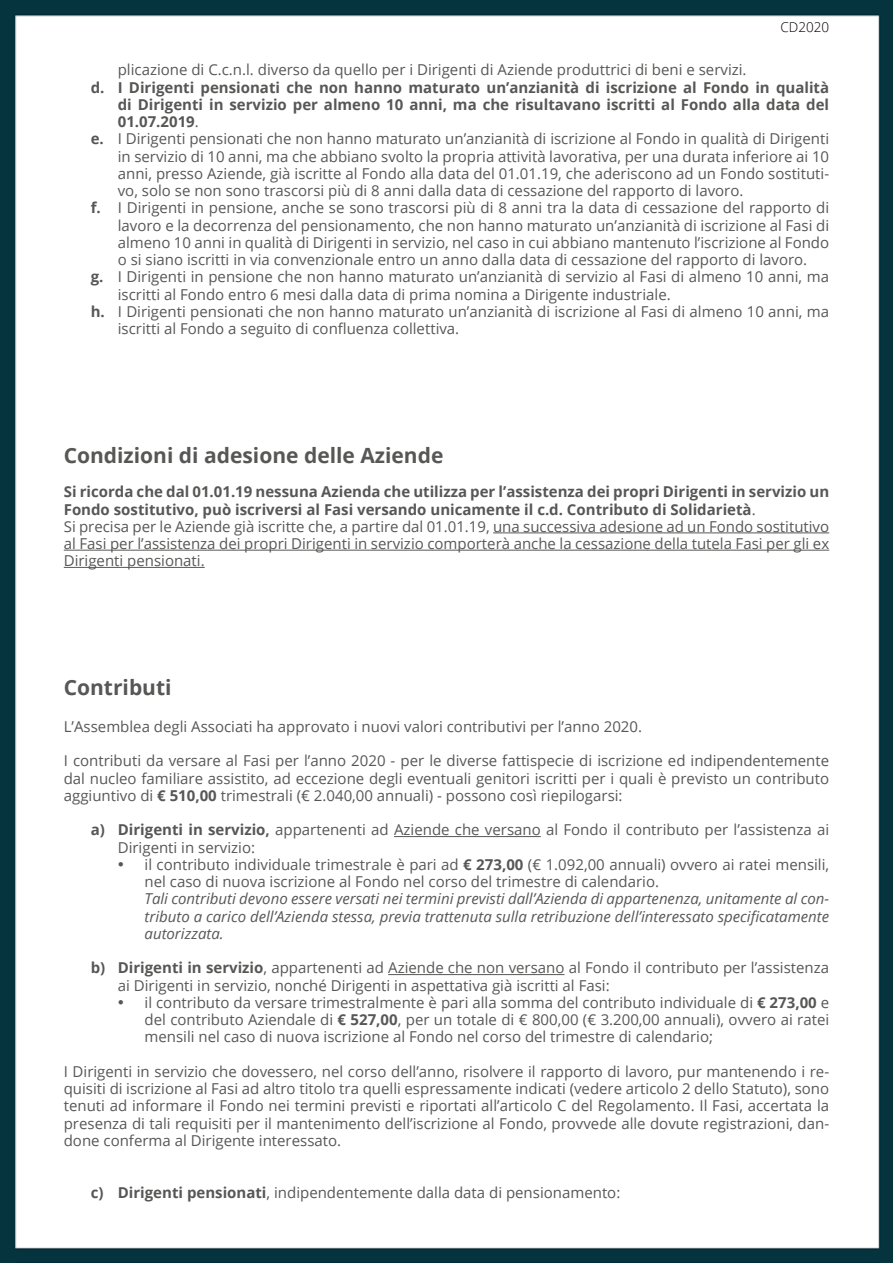
<style>
.page{position:relative;width:893px;height:1263px;background:#fff}
.page>*{position:absolute;margin:0;border:0;box-sizing:border-box;transform-origin:0 0}
.t1{font:700 21px "Open Sans";color:#575756}
.t2{font:15px/17.2px "Open Sans";color:#575756}
.t3{font:italic 15px/17.2px "Open Sans";color:#575756;text-align:justify}
.t4{font:700 15px "Open Sans";color:#575756}
.t5{font:300 13.5px "Open Sans";color:#000}
.s1{font-weight:400}
.s2{font-weight:700}
</style>
<div class="page">
<img style="left:0;top:0;width:893px;height:1263px">
<div style="left:205px;top:311px;width:538px;height:920px;background:#fff"></div>
<hr style="left:493px;top:532px;width:336px;height:1px;background:#575756">
<hr style="left:64px;top:550px;width:765px;height:1px;background:#575756">
<hr style="left:64px;top:567px;width:141px;height:1px;background:#575756">
<hr style="left:394px;top:836px;width:147px;height:1px;background:#575756">
<hr style="left:388px;top:974px;width:176px;height:1px;background:#575756">
<p class="t5" style="left:780px;top:17px;width:50px">CD2020</p>
<p class="t2" style="left:118px;top:61px;width:630px">plicazione di C.c.n.l. diverso da quello per i Dirigenti di Aziende produttrici di beni e servizi.</p>
<p class="t4" style="left:91px;top:76px;width:740px">d. I Dirigenti pensionati che non hanno maturato un’anzianità di iscrizione al Fondo in qualità</p>
<p class="t4" style="left:118px;top:94px;width:713px">di Dirigenti in servizio per almeno 10 anni, ma che risultavano iscritti al Fondo alla data del</p>
<p class="t4" style="left:118px;top:111px;width:83px">01.07.2019<span class="s1">.</span></p>
<p class="t2" style="left:91px;top:130px;width:740px"><span class="s2">e.</span> I Dirigenti pensionati che non hanno maturato un’anzianità di iscrizione al Fondo in qualità di Dirigenti</p>
<p class="t2" style="left:118px;top:147px;width:713px">in servizio di 10 anni, ma che abbiano svolto la propria attività lavorativa, per una durata inferiore ai 10</p>
<p class="t2" style="left:118px;top:164px;width:713px">anni, presso Aziende, già iscritte al Fondo alla data del 01.01.19, che aderiscono ad un Fondo sostituti-</p>
<p class="t2" style="left:118px;top:182px;width:627px">vo, solo se non sono trascorsi più di 8 anni dalla data di cessazione del rapporto di lavoro.</p>
<p class="t2" style="left:91px;top:199px;width:740px"><span class="s2">f.</span> I Dirigenti in pensione, anche se sono trascorsi più di 8 anni tra la data di cessazione del rapporto di</p>
<p class="t2" style="left:118px;top:216px;width:713px">lavoro e la decorrenza del pensionamento, che non hanno maturato un’anzianità di iscrizione al Fasi di</p>
<p class="t2" style="left:118px;top:233px;width:713px">almeno 10 anni in qualità di Dirigenti in servizio, nel caso in cui abbiano mantenuto l’iscrizione al Fondo</p>
<p class="t2" style="left:118px;top:251px;width:691px">o si siano iscritti in via convenzionale entro un anno dalla data di cessazione del rapporto di lavoro.</p>
<p class="t2" style="left:91px;top:268px;width:740px"><span class="s2">g.</span> I Dirigenti in pensione che non hanno maturato un’anzianità di servizio al Fasi di almeno 10 anni, ma</p>
<p class="t2" style="left:118px;top:285px;width:554px">iscritti al Fondo entro 6 mesi dalla data di prima nomina a Dirigente industriale.</p>
<p class="t2" style="left:91px;top:302px;width:740px"><span class="s2">h.</span> I Dirigenti pensionati che non hanno maturato un’anzianità di iscrizione al Fasi di almeno 10 anni, ma</p>
<p class="t2" style="left:118px;top:320px;width:343px">iscritti al Fondo a seguito di confluenza collettiva.</p>
<h1 class="t1" style="left:64px;top:440px;width:381px">Condizioni di adesione delle Aziende</h1>
<p class="t2" style="left:64px;top:483px;width:767px"><span class="s2">Si ricorda che dal 01.01.19 nessuna Azienda che utilizza per l’assistenza dei propri Dirigenti in servizio un Fondo sostitutivo, può iscriversi al Fasi versando unicamente il c.d. Contributo di Solidarietà</span>.<br>Si precisa per le Aziende già iscritte che, a partire dal 01.01.19, una successiva adesione ad un Fondo sostitutivo al Fasi per l’assistenza dei propri Dirigenti in servizio comporterà anche la cessazione della tutela Fasi per gli ex Dirigenti pensionati.</p>
<h1 class="t1" style="left:64px;top:672px;width:109px">Contributi</h1>
<p class="t2" style="left:64px;top:717px;width:580px">L’Assemblea degli Associati ha approvato i nuovi valori contributivi per l’anno 2020.</p>
<p class="t2" style="left:64px;top:752px;width:767px;text-align:justify">I contributi da versare al Fasi per l’anno 2020 - per le diverse fattispecie di iscrizione ed indipendentemente dal nucleo familiare assistito, ad eccezione degli eventuali genitori iscritti per i quali è previsto un contributo aggiuntivo di <span class="s2">€ 510,00</span> trimestrali (€ 2.040,00 annuali) - possono così riepilogarsi:</p>
<p class="t2" style="left:118px;top:821px;width:713px;text-indent:-27px"><span class="s2">a) Dirigenti in servizio,</span> appartenenti ad Aziende che versano al Fondo il contributo per l’assistenza ai<br>Dirigenti in servizio:</p>
<p class="t2" style="left:145px;top:855px;width:686px;text-indent:-27px">• il contributo individuale trimestrale è pari ad <span class="s2">€ 273,00</span> (€ 1.092,00 annuali) ovvero ai ratei mensili, nel caso di nuova iscrizione al Fondo nel corso del trimestre di calendario.</p>
<p class="t3" style="left:145px;top:890px;width:686px">Tali contributi devono essere versati nei termini previsti dall’Azienda di appartenenza, unitamente al con&shy;tributo a carico dell’Azienda stessa, previa trattenuta sulla retribuzione dell’interessato specificatamente autorizzata.</p>
<p class="t2" style="left:118px;top:959px;width:713px;text-indent:-27px"><span class="s2">b) Dirigenti in servizio</span>, appartenenti ad Aziende che non versano al Fondo il contributo per l’assistenza ai Dirigenti in servizio, nonché Dirigenti in aspettativa già iscritti al Fasi:</p>
<p class="t2" style="left:145px;top:993px;width:686px;text-align:justify;text-indent:-27px">• il contributo da versare trimestralmente è pari alla somma del contributo individuale di <span class="s2">€ 273,00</span> e del contributo Aziendale di <span class="s2">€ 527,00</span>, per un totale di € 800,00 (€ 3.200,00 annuali), ovvero ai ratei mensili nel caso di nuova iscrizione al Fondo nel corso del trimestre di calendario;</p>
<p class="t2" style="left:64px;top:1062px;width:767px;text-align:justify">I Dirigenti in servizio che dovessero, nel corso dell’anno, risolvere il rapporto di lavoro, pur mantenendo i re&shy;quisiti di iscrizione al Fasi ad altro titolo tra quelli espressamente indicati (vedere articolo 2 dello Statuto), sono tenuti ad informare il Fondo nei termini previsti e riportati all’articolo C del Regolamento. Il Fasi, accertata la presenza di tali requisiti per il mantenimento dell’iscrizione al Fondo, provvede alle dovute registrazioni, dan&shy;done conferma al Dirigente interessato.</p>
<p class="t2" style="left:91px;top:1183px;width:531px"><span class="s2">c) Dirigenti pensionati</span>, indipendentemente dalla data di pensionamento:</p>
</div>
